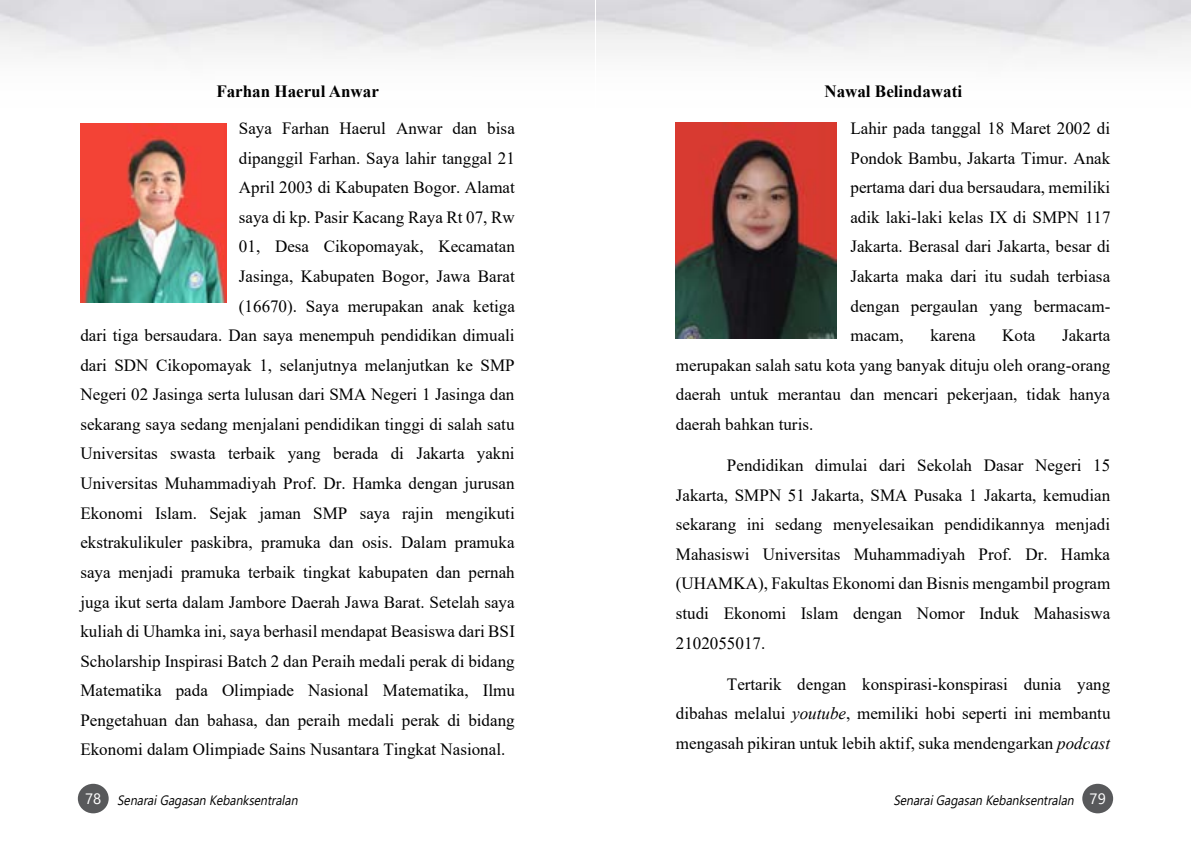
<style>
.page{position:relative;width:1191px;height:851px;background:#fff}
.page>*{position:absolute;margin:0;border:0;box-sizing:border-box;transform-origin:0 0}
.t1{font:17.1px/29.5px "Times New Roman";color:#000;text-align:justify}
.t2{font:700 17.1px "Times New Roman";color:#000}
.t3{font:italic 13.5px "Segoe UI";color:#000;scale:.9 1}
.s1{font-style:italic}
.s2{font-style:normal;font-size:15px;color:#fff}
</style>
<div class="page">
<div style="left:78px;top:783px;width:31px;height:30px;background:#58595b;border-radius:50%"></div>
<div style="left:1082px;top:783px;width:31px;height:30px;background:#58595b;border-radius:50%"></div>
<img style="left:0;top:0;width:594px;height:303px">
<img style="left:597px;top:0;width:594px;height:323px">
<img style="left:80px;top:124px;width:146px;height:179px">
<img style="left:676px;top:123px;width:160px;height:215px">
<p class="t2" style="left:216px;top:79px;width:164px">Farhan Haerul Anwar</p>
<p class="t1" style="left:239px;top:113px;width:277px">Saya Farhan Haerul Anwar dan bisa</p>
<p class="t1" style="left:239px;top:143px;width:277px">dipanggil Farhan. Saya lahir tanggal 21</p>
<p class="t1" style="left:239px;top:172px;width:277px">April 2003 di Kabupaten Bogor. Alamat</p>
<p class="t1" style="left:239px;top:202px;width:277px">saya di kp. Pasir Kacang Raya Rt 07, Rw</p>
<p class="t1" style="left:239px;top:231px;width:277px">01, Desa Cikopomayak, Kecamatan</p>
<p class="t1" style="left:239px;top:261px;width:277px">Jasinga, Kabupaten Bogor, Jawa Barat</p>
<p class="t1" style="left:239px;top:290px;width:277px">(16670). Saya merupakan anak ketiga</p>
<p class="t1" style="left:80px;top:320px;width:436px">dari tiga bersaudara. Dan saya menempuh pendidikan dimuali</p>
<p class="t1" style="left:80px;top:349px;width:436px">dari SDN Cikopomayak 1, selanjutnya melanjutkan ke SMP</p>
<p class="t1" style="left:80px;top:379px;width:435px">Negeri 02 Jasinga serta lulusan dari SMA Negeri 1 Jasinga dan</p>
<p class="t1" style="left:80px;top:409px;width:435px">sekarang saya sedang menjalani pendidikan tinggi di salah satu</p>
<p class="t1" style="left:80px;top:438px;width:436px">Universitas swasta terbaik yang berada di Jakarta yakni</p>
<p class="t1" style="left:80px;top:468px;width:436px">Universitas Muhammadiyah Prof. Dr. Hamka dengan jurusan</p>
<p class="t1" style="left:80px;top:497px;width:436px">Ekonomi Islam. Sejak jaman SMP saya rajin mengikuti</p>
<p class="t1" style="left:80px;top:527px;width:436px">ekstrakulikuler paskibra, pramuka dan osis. Dalam pramuka</p>
<p class="t1" style="left:80px;top:556px;width:436px">saya menjadi pramuka terbaik tingkat kabupaten dan pernah</p>
<p class="t1" style="left:80px;top:586px;width:436px">juga ikut serta dalam Jambore Daerah Jawa Barat. Setelah saya</p>
<p class="t1" style="left:80px;top:616px;width:436px">kuliah di Uhamka ini, saya berhasil mendapat Beasiswa dari BSI</p>
<p class="t1" style="left:80px;top:645px;width:436px">Scholarship Inspirasi Batch 2 dan Peraih medali perak di bidang</p>
<p class="t1" style="left:80px;top:675px;width:436px">Matematika pada Olimpiade Nasional Matematika, Ilmu</p>
<p class="t1" style="left:80px;top:704px;width:436px">Pengetahuan dan bahasa, dan peraih medali perak di bidang</p>
<p class="t1" style="left:80px;top:734px;width:426px">Ekonomi dalam Olimpiade Sains Nusantara Tingkat Nasional.</p>
<p class="t2" style="left:824px;top:79px;width:139px">Nawal Belindawati</p>
<p class="t1" style="left:850px;top:113px;width:261px">Lahir pada tanggal 18 Maret 2002 di Pondok Bambu, Jakarta Timur. Anak pertama dari dua bersaudara, memiliki adik laki-laki kelas IX di SMPN 117<br>Jakarta. Berasal dari Jakarta, besar di Jakarta maka dari itu sudah terbiasa dengan pergaulan yang bermacam&shy;macam,</p>
<p class="t1" style="left:676px;top:320px;width:436px;text-indent:386px">Jakarta merupakan salah satu kota yang banyak dituju oleh orang-orang daerah untuk merantau dan mencari pekerjaan, tidak hanya daerah bahkan turis.</p>
<p class="t1" style="left:676px;top:450px;width:436px;text-indent:51px">Pendidikan dimulai dari Sekolah Dasar Negeri 15<br>Jakarta, SMPN 51 Jakarta, SMA Pusaka 1 Jakarta, kemudian sekarang ini sedang menyelesaikan pendidikannya menjadi Mahasiswi Universitas Muhammadiyah Prof. Dr. Hamka (UHAMKA), Fakultas Ekonomi dan Bisnis mengambil program studi Ekonomi Islam dengan Nomor Induk Mahasiswa 2102055017.</p>
<p class="t1" style="left:676px;top:668px;width:436px;text-indent:51px">Tertarik dengan konspirasi-konspirasi dunia yang dibahas melalui <span class="s1">youtube</span>, memiliki hobi seperti ini membantu mengasah pikiran untuk lebih aktif, suka mendengarkan <span class="s1">podcast</span></p>
<p class="t1" style="left:930px;top:320px;width:47px">karena</p>
<p class="t1" style="left:1002px;top:320px;width:35px">Kota</p>
<p class="t3" style="left:85px;top:787px;width:242px"><span class="s2">7 8</span> SenaraiGagasanKebanksentralan</p>
<p class="t3" style="left:893px;top:787px;width:237px">SenaraiGagasanKebanksentralan <span class="s2">7 9</span></p>
</div>
